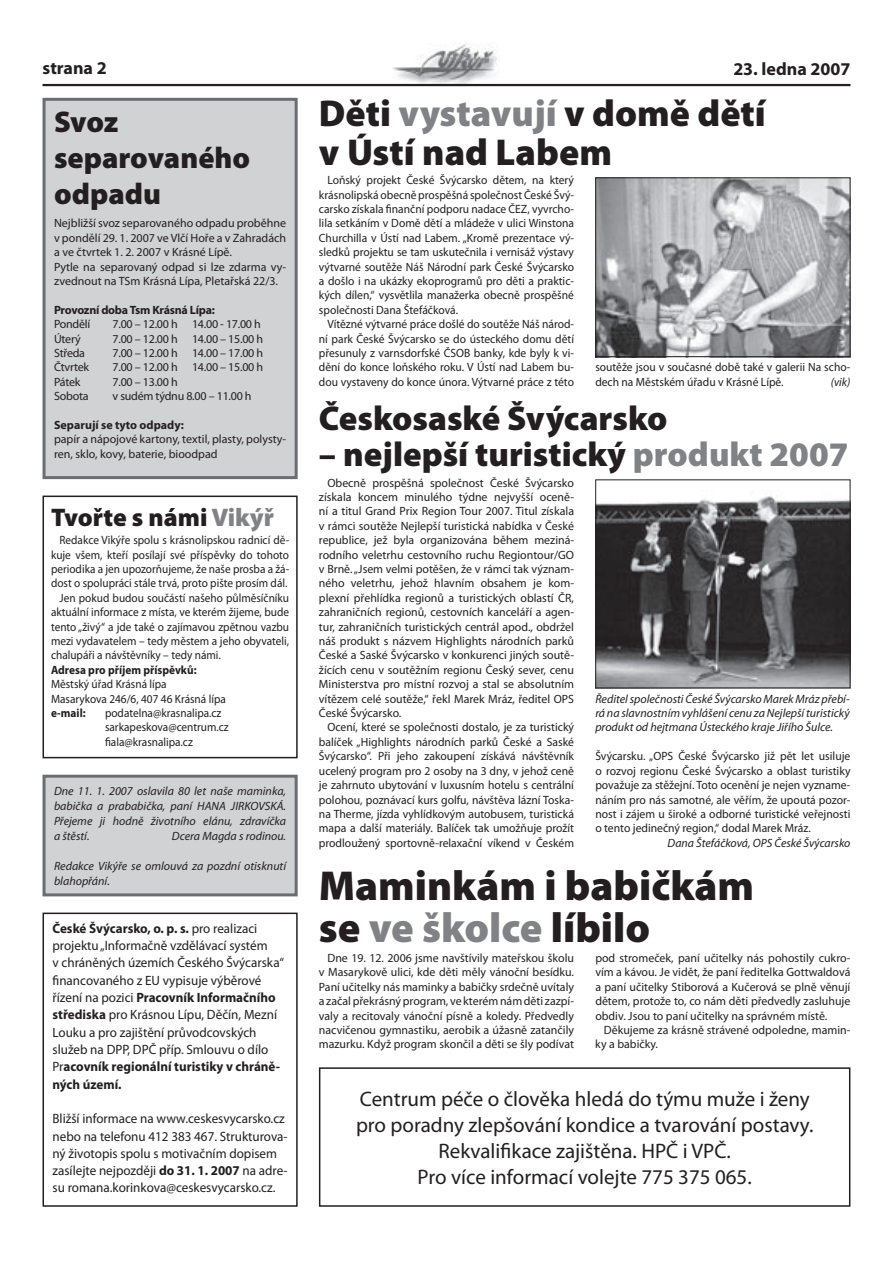
<style>
.page{position:relative;width:893px;height:1263px;background:#fff}
.page>*{position:absolute;margin:0;border:0;box-sizing:border-box;transform-origin:0 0}
.t1{font:900 42px/42px "Myriad Pro";color:#231f20}
.t2{font:900 37.5px/39px "Myriad Pro";color:#231f20}
.t3{font:900 34.5px "Myriad Pro";color:#231f20}
.t4{font:900 30px/36px "Myriad Pro";color:#231f20}
.t5{font:900 25.5px "Myriad Pro";color:#231f20}
.t6{font:21px/26.1px "Myriad Pro";color:#231f20;text-align:center}
.t7{font:700 18px "Myriad Pro";color:#231f20}
.t8{font:13.5px/17.2px "Myriad Pro";color:#231f20}
.t9{font:12px/14.4px "Myriad Pro";color:#231f20;text-align:justify}
.t10{font:12px/14.4px "Myriad Pro";color:#231f20;text-align:justify;scale:.96 1}
.t11{font:12px/14.4px "Myriad Pro";color:#231f20;scale:.94 1}
.t12{font:italic 12px/15px "Myriad Pro";color:#231f20;text-align:justify}
.t13{font:12px "Myriad Pro";letter-spacing:-.02em;color:#231f20}
.t14{font:700 12px "Myriad Pro";color:#231f20;scale:.94 1}
.t15{font:700 12px "Myriad Pro";letter-spacing:-.02em;color:#231f20}
.t16{font:700 12px "Myriad Pro";color:#231f20}
.t17{font:italic 12px "Myriad Pro";color:#231f20;scale:.96 1}
.s1{color:#808285}
.s2{font-weight:700}
</style>
<div class="page">
<img style="left:392px;top:43px;width:109px;height:41px">
<hr style="left:43px;top:84px;width:807px;height:2px;background:#231f20">
<div style="left:43px;top:495px;width:255px;height:263px;border:2px solid #231f20"></div>
<div style="left:44px;top:99px;width:252px;height:379px;background:#d1d2d4"></div>
<div style="left:43px;top:98px;width:255px;height:381px;border:3px solid #6c6d70"></div>
<div style="left:319px;top:1067px;width:531px;height:140px;border:2px solid #231f20"></div>
<div style="left:43px;top:912px;width:255px;height:295px;border:2px solid #231f20"></div>
<img style="left:597px;top:179px;width:251px;height:176px">
<div style="left:595px;top:177px;width:255px;height:180px;border:1px solid #231f20"></div>
<img style="left:597px;top:496px;width:251px;height:190px">
<div style="left:595px;top:479px;width:255px;height:209px;border:1px solid #231f20"></div>
<div style="left:44px;top:776px;width:252px;height:119px;background:#d1d2d4"></div>
<div style="left:43px;top:775px;width:255px;height:121px;border:3px solid #6c6d70"></div>
<h3 class="t7" style="left:43px;top:58px;width:66px">strana 2</h3>
<h3 class="t7" style="left:733px;top:59px;width:119px">23. ledna 2007</h3>
<h3 class="t4" style="left:54px;top:104px;width:198px">Svoz separovaného odpadu</h3>
<p class="t9" style="left:54px;top:216px;width:234px;text-align:left">Nejbližší svoz separovaného odpadu proběhne v pondělí 29. 1. 2007 ve Vlčí Hoře a v Zahradách a ve čtvrtek 1. 2. 2007 v Krásné Lípě.<br>Pytle na separovaný odpad si lze zdarma vy&shy;zvednout na TSm Krásná Lípa, Pletařská 22/3.</p>
<p class="t15" style="left:54px;top:303px;width:162px">Provozní doba Tsm Krásná Lípa:</p>
<p class="t13" style="left:54px;top:318px;width:38px">Pondělí</p>
<p class="t13" style="left:113px;top:318px;width:150px">7.00 – 12.00 h 14.00 - 17.00 h</p>
<p class="t9" style="left:54px;top:332px;width:28px">Úterý</p>
<p class="t13" style="left:113px;top:332px;width:152px">7.00 – 12.00 h 14.00 – 15.00 h</p>
<p class="t9" style="left:54px;top:346px;width:33px">Středa</p>
<p class="t13" style="left:113px;top:346px;width:152px">7.00 – 12.00 h 14.00 – 17.00 h</p>
<p class="t13" style="left:54px;top:361px;width:37px">Čtvrtek</p>
<p class="t13" style="left:113px;top:361px;width:152px">7.00 – 12.00 h 14.00 – 15.00 h</p>
<p class="t9" style="left:54px;top:375px;width:28px">Pátek</p>
<p class="t9" style="left:113px;top:375px;width:67px">7.00 – 13.00 h</p>
<p class="t9" style="left:54px;top:389px;width:36px">Sobota</p>
<p class="t13" style="left:113px;top:390px;width:141px">v sudém týdnu 8.00 – 11.00 h</p>
<p class="t16" style="left:54px;top:418px;width:131px">Separují se tyto odpady:</p>
<p class="t9" style="left:54px;top:432px;width:234px">papír a nápojové kartony, textil, plasty, polysty&shy;ren, sklo, kovy, baterie, bioodpad</p>
<h2 class="t2" style="left:319px;top:94px;width:448px">Děti <span class="s1">vystavují</span> v domě dětí v Ústí nad Labem</h2>
<p class="t10" style="left:319px;top:173px;width:267px;text-indent:9px">Loňský projekt České Švýcarsko dětem, na který krásnolipská obecně prospěšná společnost České Švý&shy;carsko získala finanční podporu nadace ČEZ, vyvrcho&shy;lila setkáním v Domě dětí a mládeže v ulici Winstona Churchilla v Ústí nad Labem. „Kromě prezentace vý&shy;sledků projektu se tam uskutečnila i vernisáž výstavy výtvarné soutěže Náš Národní park České Švýcarsko a došlo i na ukázky ekoprogramů pro děti a praktic&shy;kých dílen,“ vysvětlila manažerka obecně prospěšné společnosti Dana Štefáčková.</p>
<p class="t10" style="left:319px;top:317px;width:267px;text-indent:9px">Vítězné výtvarné práce došlé do soutěže Náš národ&shy;ní park České Švýcarsko se do ústeckého domu dětí přesunuly z varnsdorfské ČSOB banky, kde byly k vi&shy;dění do konce loňského roku. V Ústí nad Labem bu&shy;dou vystaveny do konce února. Výtvarné práce z této</p>
<p class="t10" style="left:595px;top:360px;width:267px">soutěže jsou v současné době také v galerii Na scho&shy;dech na Městském úřadu v Krásné Lípě.</p>
<p class="t17" style="left:831px;top:375px;width:22px">(vik)</p>
<h3 class="t3" style="left:319px;top:399px;width:350px">Českosaské Švýcarsko</h3>
<h3 class="t3" style="left:319px;top:435px;width:531px">– nejlepší turistický <span class="s1">produkt 2007</span></h3>
<p class="t9" style="left:319px;top:476px;width:257px;text-indent:9px">Obecně prospěšná společnost České Švýcarsko získala koncem minulého týdne nejvyšší oceně&shy;ní a titul Grand Prix Region Tour 2007. Titul získala v rámci soutěže Nejlepší turistická nabídka v České republice, jež byla organizována během meziná&shy;rodního veletrhu cestovního ruchu Regiontour/GO v Brně. „Jsem velmi potěšen, že v rámci tak význam&shy;ného veletrhu, jehož hlavním obsahem je kom&shy;plexní přehlídka regionů a turistických oblastí ČR, zahraničních regionů, cestovních kanceláří a agen&shy;tur, zahraničních turistických centrál apod., obdržel náš produkt s názvem Highlights národních parků České a Saské Švýcarsko v konkurenci jiných soutě&shy;žících cenu v soutěžním regionu Český sever, cenu Ministerstva pro místní rozvoj a stal se absolutním vítězem celé soutěže,“ řekl Marek Mráz, ředitel OPS České Švýcarsko.</p>
<p class="t9" style="left:319px;top:720px;width:257px;text-indent:9px">Ocení, které se společnosti dostalo, je za turistický balíček „Highlights národních parků České a Saské Švýcarsko“. Při jeho zakoupení získává návštěvník ucelený program pro 2 osoby na 3 dny, v jehož ceně je zahrnuto ubytování v luxusním hotelu s centrální polohou, poznávací kurs golfu, návštěva lázní Toska&shy;na Therme, jízda vyhlídkovým autobusem, turistická mapa a další materiály. Balíček tak umožňuje prožít prodloužený sportovně-relaxační víkend v Českém</p>
<h3 class="t5" style="left:51px;top:502px;width:225px">Tvořte s námi <span class="s1">Vikýř</span></h3>
<p class="t11" style="left:60px;top:533px;width:246px">Redakce Vikýře spolu s krásnolipskou radnicí dě-</p>
<p class="t11" style="left:51px;top:548px;width:255px">kuje všem, kteří posílají své příspěvky do tohoto</p>
<p class="t11" style="left:51px;top:562px;width:255px">periodika a jen upozorňujeme, že naše prosba a žá-</p>
<p class="t11" style="left:51px;top:576px;width:253px">dost o spolupráci stále trvá, proto pište prosím dál.</p>
<p class="t11" style="left:60px;top:591px;width:246px">Jen pokud budou součástí našeho půlměsíčníku</p>
<p class="t11" style="left:51px;top:605px;width:255px">aktuální informace z místa, ve kterém žijeme, bude</p>
<p class="t11" style="left:51px;top:620px;width:255px">tento „živý“ a jde také o zajímavou zpětnou vazbu</p>
<p class="t11" style="left:51px;top:634px;width:255px">mezi vydavatelem – tedy městem a jeho obyvateli,</p>
<p class="t11" style="left:51px;top:648px;width:182px">chalupáři a návštěvníky – tedy námi.</p>
<p class="t14" style="left:51px;top:663px;width:156px">Adresa pro příjem příspěvků:</p>
<p class="t11" style="left:51px;top:677px;width:188px">Městský úřad Krásná lípa<br>Masarykova 246/6, 407 46 Krásná lípa</p>
<p class="t14" style="left:51px;top:706px;width:38px">e-mail:</p>
<p class="t11" style="left:105px;top:706px;width:133px">podatelna@krasnalipa.cz sarkapeskova@centrum.cz fiala@krasnalipa.cz</p>
<p class="t12" style="left:54px;top:784px;width:234px">Dne 11. 1. 2007 oslavila 80 let naše maminka, babička a prababička, paní HANA JIRKOVSKÁ.<br>Přejeme ji hodně životního elánu, zdravíčka a štěstí.</p>
<p class="t12" style="left:595px;top:692px;width:256px;line-height:14.4px">Ředitel společnosti České Švýcarsko Marek Mráz přebí&shy;rá na slavnostním vyhlášení cenu za Nejlepší turistický produkt od hejtmana Ústeckého kraje Jiřího Šulce.</p>
<p class="t9" style="left:595px;top:749px;width:257px">Švýcarsku. „OPS České Švýcarsko již pět let usiluje o rozvoj regionu České Švýcarsko a oblast turistiky považuje za stěžejní. Toto ocenění je nejen vyzname&shy;náním pro nás samotné, ale věřím, že upoutá pozor&shy;nost i zájem u široké a odborné turistické veřejnosti o tento jedinečný region,“ dodal Marek Mráz.</p>
<p class="t12" style="left:668px;top:835px;width:184px">Dana Štefáčková, OPS České Švýcarsko</p>
<h1 class="t1" style="left:319px;top:865px;width:437px">Maminkám i babičkám se <span class="s1">ve školce</span> líbilo</h1>
<p class="t9" style="left:319px;top:951px;width:257px;text-indent:9px">Dne 19. 12. 2006 jsme navštívily mateřskou školu v Masarykově ulici, kde děti měly vánoční besídku.<br>Paní učitelky nás maminky a babičky srdečně uvítaly a začal překrásný program, ve kterém nám děti zazpí&shy;valy a recitovaly vánoční písně a koledy. Předvedly nacvičenou gymnastiku, aerobik a úžasně zatančily mazurku. Když program skončil a děti se šly podívat</p>
<p class="t9" style="left:595px;top:951px;width:257px">pod stromeček, paní učitelky nás pohostily cukro&shy;vím a kávou. Je vidět, že paní ředitelka Gottwaldová a paní učitelky Stiborová a Kučerová se plně věnují dětem, protože to, co nám děti předvedly zasluhuje obdiv. Jsou to paní učitelky na správném místě.</p>
<p class="t12" style="left:172px;top:829px;width:116px">Dcera Magda s rodinou.</p>
<p class="t12" style="left:54px;top:859px;width:234px">Redakce Vikýře se omlouvá za pozdní otisknutí blahopřání.</p>
<p class="t8" style="left:53px;top:920px;width:233px"><span class="s2">České Švýcarsko, o. p. s.</span> pro realizaci projektu „Informačně vzdělávací systém<br>v chráněných územích Českého Švýcarska“ financovaného z EU vypisuje výběrové řízení na pozici <span class="s2">Pracovník Informačního střediska</span> pro Krásnou Lípu, Děčín, Mezní Louku a pro zajištění průvodcovských služeb na DPP, DPČ příp. Smlouvu o dílo Pr<span class="s2">acovník regionální turistiky v chráně&shy;ných území.</span></p>
<p class="t8" style="left:53px;top:1110px;width:237px">Bližší informace na www.ceskesvycarsko.cz nebo na telefonu 412 383 467. Strukturova&shy;ný životopis spolu s motivačním dopisem zasílejte nejpozději <span class="s2">do 31. 1. 2007</span> na adre&shy;su romana.korinkova@ceskesvycarsko.cz.</p>
<p class="t9" style="left:595px;top:1023px;width:257px;text-indent:9px">Děkujeme za krásně strávené odpoledne, mamin&shy;ky a babičky.</p>
<h3 class="t6" style="left:356px;top:1086px;width:459px">Centrum péče o člověka hledá do týmu muže i ženy pro poradny zlepšování kondice a tvarování postavy.<br>Rekvalifikace zajištěna. HPČ i VPČ.<br>Pro více informací volejte 775 375 065.</h3>
</div>
